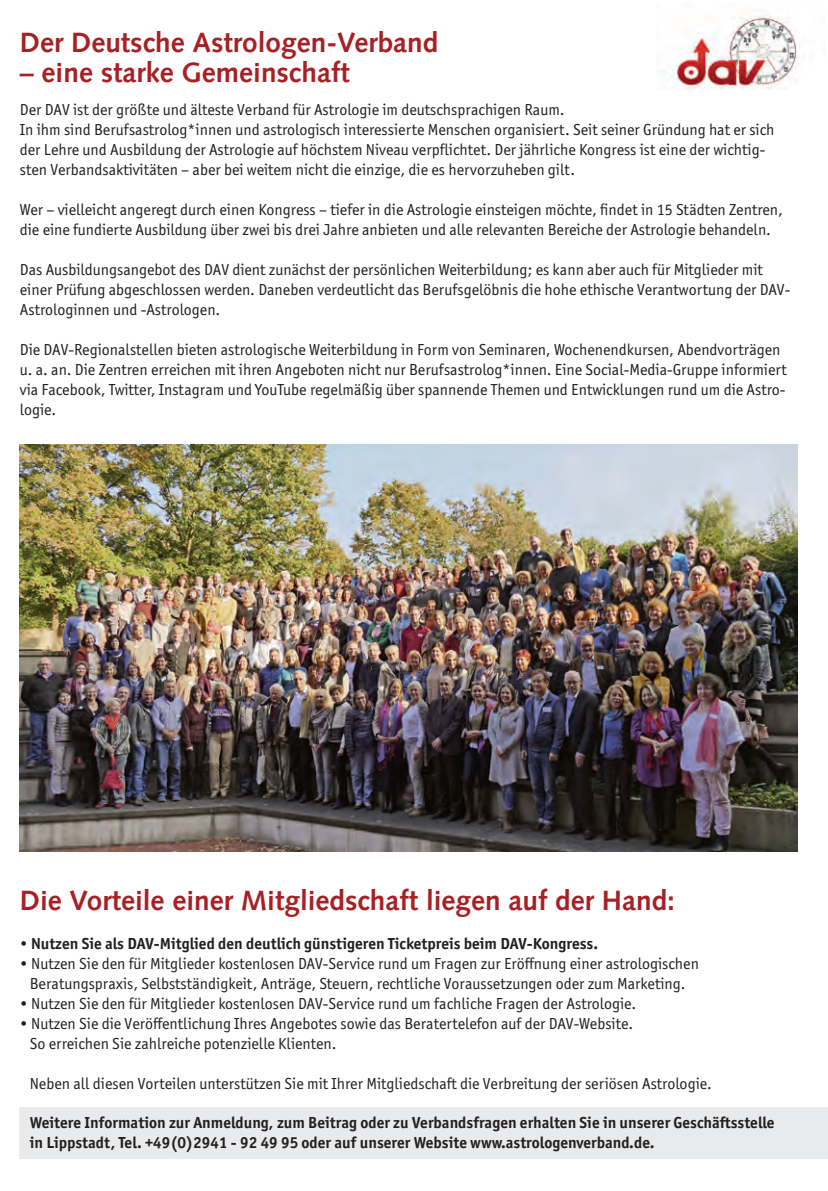
<style>
.page{position:relative;width:828px;height:1191px;background:#fff}
.page>*{position:absolute;margin:0;border:0;box-sizing:border-box;transform-origin:0 0}
.t1{font:700 28px "Syntax LT Pro";color:#a72024}
.t2{font:16px/20px "Officina Sans ITC Pro";color:#231f20}
.t3{font:700 16px/20px "Officina Sans ITC Pro";color:#231f20}
.s1{font-weight:400}
</style>
<div class="page">
<div style="left:20px;top:1107px;width:808px;height:52px;background:#e9eaeb"></div>
<img style="left:662px;top:14px;width:138px;height:76px">
<img style="left:20px;top:444px;width:777px;height:407px">
<h1 class="t1" style="left:20px;top:25px;width:420px">Der Deutsche Astrologen-Verband</h1>
<h1 class="t1" style="left:20px;top:55px;width:331px">– eine starke Gemeinschaft</h1>
<p class="t2" style="left:20px;top:100px;width:756px">Der DAV ist der größte und älteste Verband für Astrologie im deutschsprachigen Raum.<br>In ihm sind Berufsastrolog*innen und astrologisch interessierte Menschen organisiert. Seit seiner Gründung hat er sich der Lehre und Ausbildung der Astrologie auf höchstem Niveau verpflichtet. Der jährliche Kongress ist eine der wichtig&shy;sten Verbandsaktivitäten – aber bei weitem nicht die einzige, die es hervorzuheben gilt.</p>
<p class="t2" style="left:20px;top:200px;width:764px">Wer – vielleicht angeregt durch einen Kongress – tiefer in die Astrologie einsteigen möchte, findet in 15 Städten Zentren, die eine fundierte Ausbildung über zwei bis drei Jahre anbieten und alle relevanten Bereiche der Astrologie behandeln.</p>
<p class="t2" style="left:20px;top:260px;width:772px">Das Ausbildungsangebot des DAV dient zunächst der persönlichen Weiterbildung; es kann aber auch für Mitglieder mit einer Prüfung abgeschlossen werden. Daneben verdeutlicht das Berufsgelöbnis die hohe ethische Verantwortung der DAV-<br>Astrologinnen und -Astrologen.</p>
<p class="t2" style="left:20px;top:340px;width:768px">Die DAV-Regionalstellen bieten astrologische Weiterbildung in Form von Seminaren, Wochenendkursen, Abendvorträgen u. a. an. Die Zentren erreichen mit ihren Angeboten nicht nur Berufsastrolog*innen. Eine Social-Media-Gruppe informiert via Facebook, Twitter, Instagram und YouTube regelmäßig über spannende Themen und Entwicklungen rund um die Astro&shy;logie.</p>
<h1 class="t1" style="left:20px;top:883px;width:657px">Die Vorteile einer Mitgliedschaft liegen auf der Hand:</h1>
<p class="t3" style="left:20px;top:933px;width:580px"><span class="s1">•</span> Nutzen Sie als DAV-Mitglied den deutlich günstigeren Ticketpreis beim DAV-Kongress.</p>
<p class="t2" style="left:20px;top:953px;width:680px;text-align:center">• Nutzen Sie den für Mitglieder kostenlosen DAV-Service rund um Fragen zur Eröffnung einer astrologischen<br>Beratungspraxis, Selbstständigkeit, Anträge, Steuern, rechtliche Voraussetzungen oder zum Marketing.</p>
<p class="t2" style="left:20px;top:993px;width:618px">• Nutzen Sie den für Mitglieder kostenlosen DAV-Service rund um fachliche Fragen der Astrologie.</p>
<p class="t2" style="left:30px;top:1013px;width:605px;text-indent:-10px">• Nutzen Sie die Veröffentlichung Ihres Angebotes sowie das Beratertelefon auf der DAV-Website.<br>So erreichen Sie zahlreiche potenzielle Klienten.</p>
<p class="t2" style="left:30px;top:1073px;width:683px">Neben all diesen Vorteilen unterstützen Sie mit Ihrer Mitgliedschaft die Verbreitung der seriösen Astrologie.</p>
<p class="t3" style="left:30px;top:1112px;width:746px">Weitere Information zur Anmeldung, zum Beitrag oder zu Verbandsfragen erhalten Sie in unserer Geschäftsstelle in Lippstadt, Tel. +49(0)2941 - 92 49 95 oder auf unserer Website www.astrologenverband.de.</p>
</div>
